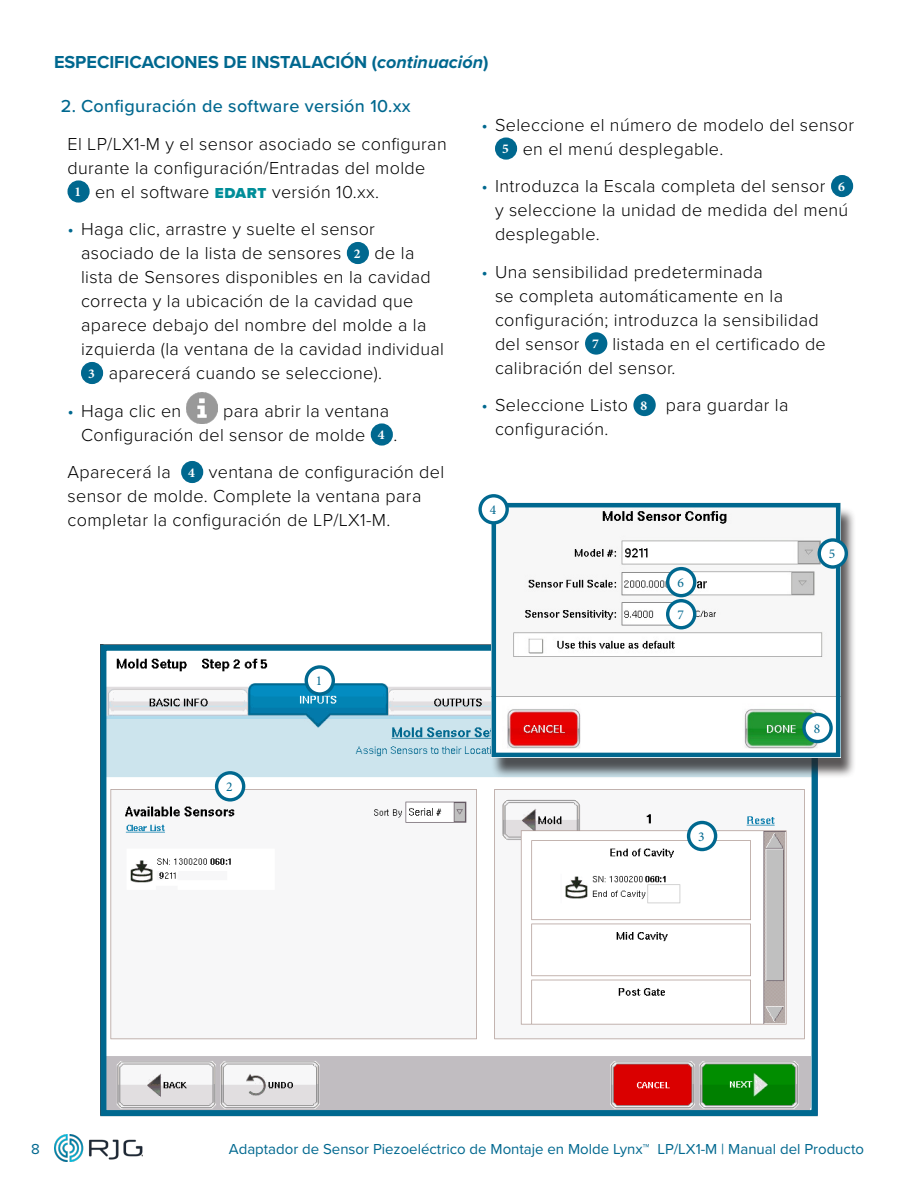
<style>
.page{position:relative;width:918px;height:1188px;background:#fff}
.page>*{position:absolute;margin:0;border:0;box-sizing:border-box;transform-origin:0 0}
.t1{font:300 18px/24px "Proxima Nova";letter-spacing:.02em;color:#000}
.t2{font:700 18px "Proxima Nova";color:#00688f}
.t3{font:500 18px "Proxima Nova";letter-spacing:.02em;color:#00688f}
.t4{font:15px "Proxima Nova";color:#00688f}
.t5{font:13.5px "Minion Pro";color:#00688f}
.s1{font-style:italic}
.s2{font-family:"Minion Pro";font-weight:700;font-size:13.5px;color:#fff}
.s3{font-weight:900;font-size:15px;color:#008e99}
.s4{color:#00688f}
</style>
<div class="page">
<img style="left:54px;top:1134px;width:88px;height:27px">
<img style="left:107px;top:658px;width:704px;height:451px">
<div style="left:100px;top:645px;width:718px;height:471px;border:6px solid #00688f"></div>
<div style="left:491px;top:507px;width:365px;height:271px;background:#231f20;opacity:.75"></div>
<img style="left:497px;top:508px;width:338px;height:244px">
<div style="left:492px;top:503px;width:348px;height:254px;border:4px solid #00688f"></div>
<svg style="left:306px;top:667px;width:27px;height:27px"></svg>
<div style="left:305px;top:665px;width:30px;height:31px;border:3px solid #00688f;border-radius:50%"></div>
<svg style="left:217px;top:773px;width:27px;height:27px"></svg>
<div style="left:215px;top:771px;width:30px;height:31px;border:3px solid #00688f;border-radius:50%"></div>
<svg style="left:480px;top:496px;width:27px;height:27px"></svg>
<div style="left:478px;top:494px;width:31px;height:31px;border:3px solid #00688f;border-radius:50%"></div>
<svg style="left:819px;top:540px;width:27px;height:27px"></svg>
<div style="left:818px;top:538px;width:30px;height:31px;border:3px solid #00688f;border-radius:50%"></div>
<div style="left:668px;top:569px;width:27px;height:27px;background:#fff;border-radius:50%"></div>
<div style="left:666px;top:567px;width:30px;height:30px;border:3px solid #00688f;border-radius:50%"></div>
<div style="left:668px;top:601px;width:27px;height:27px;background:#fff;border-radius:50%"></div>
<div style="left:666px;top:599px;width:30px;height:30px;border:3px solid #00688f;border-radius:50%"></div>
<svg style="left:804px;top:714px;width:27px;height:28px"></svg>
<div style="left:802px;top:713px;width:31px;height:30px;border:3px solid #00688f;border-radius:50%"></div>
<svg style="left:689px;top:822px;width:27px;height:28px"></svg>
<div style="left:687px;top:821px;width:30px;height:30px;border:3px solid #00688f;border-radius:50%"></div>
<div style="left:70px;top:183px;width:17px;height:17px;background:#00688f;border-radius:50%"></div>
<div style="left:67px;top:180px;width:23px;height:23px;border:4px solid #00688f;border-radius:50%"></div>
<div style="left:349px;top:244px;width:18px;height:18px;background:#00688f;border-radius:50%"></div>
<div style="left:347px;top:242px;width:22px;height:22px;border:4px solid #00688f;border-radius:50%"></div>
<div style="left:83px;top:364px;width:18px;height:18px;background:#00688f;border-radius:50%"></div>
<div style="left:81px;top:362px;width:22px;height:22px;border:4px solid #00688f;border-radius:50%"></div>
<img style="left:187px;top:393px;width:31px;height:31px">
<div style="left:373px;top:426px;width:18px;height:17px;background:#00688f;border-radius:50%"></div>
<div style="left:371px;top:423px;width:22px;height:23px;border:4px solid #00688f;border-radius:50%"></div>
<div style="left:183px;top:463px;width:18px;height:18px;background:#00688f;border-radius:50%"></div>
<div style="left:181px;top:461px;width:22px;height:22px;border:4px solid #00688f;border-radius:50%"></div>
<div style="left:497px;top:140px;width:18px;height:17px;background:#00688f;border-radius:50%"></div>
<div style="left:495px;top:137px;width:22px;height:23px;border:4px solid #00688f;border-radius:50%"></div>
<div style="left:833px;top:177px;width:18px;height:18px;background:#00688f;border-radius:50%"></div>
<div style="left:831px;top:175px;width:22px;height:22px;border:4px solid #00688f;border-radius:50%"></div>
<div style="left:585px;top:332px;width:22px;height:23px;background:#00688f;border-radius:50%"></div>
<div style="left:633px;top:394px;width:23px;height:22px;background:#00688f;border-radius:50%"></div>
<p class="t2" style="left:54px;top:49px;width:436px">ESPECIFICACIONES DE INSTALACIÓN (<span class="s1">continuación</span>)</p>
<p class="t3" style="left:61px;top:93px;width:352px">2. Configuración de software versión 10.xx</p>
<p class="t1" style="left:68px;top:131px;width:381px">El LP/LX1‑M y el sensor asociado se configuran</p>
<p class="t1" style="left:68px;top:155px;width:359px">durante la configuración/Entradas del molde</p>
<p class="t1" style="left:75px;top:179px;width:306px"><span class="s2">1</span> en el software <span class="s3">EDART</span> versión 10.xx.</p>
<p class="t1" style="left:68px;top:216px;width:309px"><span class="s4">•</span> Haga clic, arrastre y suelte el sensor</p>
<p class="t1" style="left:81px;top:240px;width:335px">asociado de la lista de sensores <span class="s2">2</span> de la</p>
<p class="t1" style="left:81px;top:264px;width:351px">lista de Sensores disponibles en la cavidad</p>
<p class="t1" style="left:81px;top:288px;width:334px">correcta y la ubicación de la cavidad que</p>
<p class="t1" style="left:81px;top:312px;width:347px">aparece debajo del nombre del molde a la</p>
<p class="t1" style="left:81px;top:336px;width:365px">izquierda (la ventana de la cavidad individual</p>
<p class="t1" style="left:88px;top:360px;width:296px"><span class="s2">3</span> aparecerá cuando se seleccione).</p>
<p class="t1" style="left:68px;top:398px;width:115px"><span class="s4">•</span> Haga clic en</p>
<p class="t1" style="left:81px;top:398px;width:318px;text-indent:142px">para abrir la ventana<br>Configuración del sensor de molde <span class="s2">4</span> .</p>
<p class="t1" style="left:68px;top:459px;width:378px">Aparecerá la <span class="s2">4</span> ventana de configuración del sensor de molde. Complete la ventana para completar la configuración de LP/LX1‑M.</p>
<p class="t5" style="left:226px;top:778px;width:8px">2</p>
<p class="t5" style="left:316px;top:672px;width:8px">1</p>
<p class="t1" style="left:502px;top:112px;width:354px;text-indent:-21px"><span class="s4">•</span> Seleccione el número de modelo del sensor<br><span class="s2">5</span> en el menú desplegable.</p>
<p class="t1" style="left:495px;top:173px;width:355px;text-indent:-14px"><span class="s4">•</span> Introduzca la Escala completa del sensor <span class="s2">6 </span>y seleccione la unidad de medida del menú desplegable.</p>
<p class="t1" style="left:495px;top:259px;width:332px;text-indent:-14px"><span class="s4">•</span> Una sensibilidad predeterminada<br>se completa automáticamente en la configuración; introduzca la sensibilidad del sensor <span class="s2">7</span> listada en el certificado de calibración del sensor.</p>
<p class="t1" style="left:495px;top:392px;width:295px;text-indent:-14px"><span class="s4">•</span> Seleccione Listo <span class="s2">8</span> para guardar la configuración.</p>
<p class="t5" style="left:490px;top:501px;width:8px">4</p>
<p class="t5" style="left:677px;top:574px;width:8px">6</p>
<p class="t5" style="left:677px;top:606px;width:8px">7</p>
<p class="t5" style="left:698px;top:828px;width:8px">3</p>
<p class="t5" style="left:829px;top:545px;width:8px">5</p>
<p class="t5" style="left:814px;top:720px;width:8px">8</p>
<p class="t4" style="left:31px;top:1137px;width:10px">8</p>
<p class="t4" style="left:229px;top:1138px;width:637px">Adaptador de Sensor Piezoeléctrico de Montaje en Molde Lynx™ LP/LX1‑M | Manual del Producto</p>
</div>
